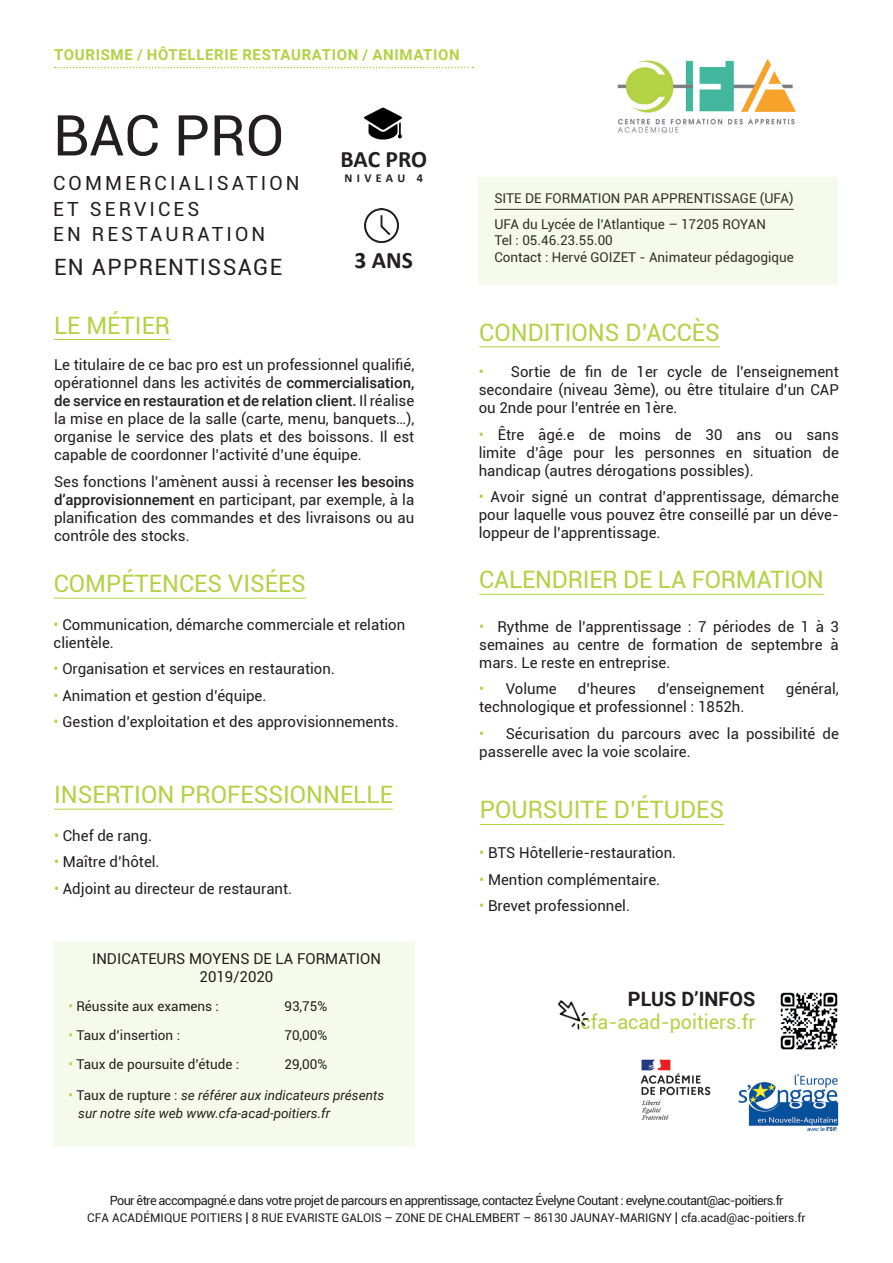
<style>
.page{position:relative;width:893px;height:1263px;background:#fff}
.page>*{position:absolute;margin:0;border:0;box-sizing:border-box;transform-origin:0 0}
.t1{font:56.4px "Roboto";color:#231f20}
.t2{font:24px "Roboto";color:#b2d244}
.t3{font:700 23.55px "Calibri";letter-spacing:-.005em;color:#231f20}
.t4{font:22.5px "Roboto";letter-spacing:.06em;color:#231f20}
.t5{font:19.8px "Roboto";color:#b2d244}
.t6{font:700 19.8px "Roboto";color:#231f20}
.t7{font:19.5px/25.5px "Roboto";letter-spacing:.16em;color:#231f20}
.t8{font:15px/18px "Roboto";color:#231f20;text-align:justify}
.t9{font:700 15px "Roboto";letter-spacing:.045em;color:#b2d244}
.t10{font:13.5px/25.8px "Roboto";color:#231f20}
.t11{font:italic 13.5px/18px "Roboto";color:#231f20}
.t12{font:12.75px "Roboto";letter-spacing:-.05em;color:#231f20}
.t13{font:700 12.15px "Calibri";letter-spacing:.36em;color:#231f20}
.t14{font:12px "Roboto";letter-spacing:-.01em;color:#231f20}
.s1{color:#b2d244}
.s2{font-weight:500}
.s3{font-style:normal;color:#b2d244}
.s4{font-style:normal}
.s5{font-size:13.5px}
</style>
<div class="page">
<hr style="left:54px;top:339px;width:116px;height:1px;background:#b2d244">
<hr style="left:479px;top:346px;width:241px;height:1px;background:#b2d244">
<hr style="left:480px;top:824px;width:244px;height:1px;background:#b2d244">
<hr style="left:479px;top:594px;width:345px;height:1px;background:#b2d244">
<img style="left:738px;top:1074px;width:101px;height:56px">
<hr style="left:54px;top:598px;width:252px;height:1px;background:#b2d244">
<hr style="left:54px;top:809px;width:339px;height:1px;background:#b2d244">
<svg style="left:55px;top:67px;width:418px;height:1px"></svg>
<img style="left:617px;top:59px;width:179px;height:74px">
<img style="left:364px;top:209px;width:34px;height:34px">
<img style="left:364px;top:107px;width:38px;height:33px">
<img style="left:640px;top:1059px;width:71px;height:61px">
<img style="left:558px;top:1000px;width:31px;height:30px">
<img style="left:780px;top:992px;width:58px;height:58px">
<div style="left:478px;top:177px;width:359px;height:108px;background:#f6faea"></div>
<div style="left:54px;top:941px;width:361px;height:206px;background:#f6faea"></div>
<p class="t9" style="left:54px;top:44px;width:407px">TOURISME / HÔTELLERIE RESTAURATION / ANIMATION</p>
<h1 class="t1" style="left:53px;top:96px;width:233px">BAC PRO</h1>
<h3 class="t7" style="left:53px;top:170px;width:248px">COMMERCIALISATION<br>ET SERVICES<br>EN RESTAURATION</h3>
<h3 class="t4" style="left:54px;top:251px;width:230px">EN APPRENTISSAGE</h3>
<h3 class="t3" style="left:341px;top:143px;width:88px">BAC PRO</h3>
<p class="t13" style="left:344px;top:170px;width:80px">NIVEAU 4</p>
<h3 class="t3" style="left:354px;top:244px;width:60px">3 ANS</h3>
<p class="t10" style="left:494px;top:185px;width:301px">SITE DE FORMATION PAR APPRENTISSAGE (UFA)<br>UFA du Lycée de l’Atlantique – 17205 ROYAN</p>
<p class="t10" style="left:494px;top:232px;width:301px;line-height:16.2px">Tel : 05.46.23.55.00<br>Contact : Hervé GOIZET - Animateur pédagogique</p>
<h2 class="t2" style="left:54px;top:308px;width:118px">LE MÉTIER</h2>
<h2 class="t2" style="left:479px;top:315px;width:242px">CONDITIONS D’ACCÈS</h2>
<p class="t8" style="left:479px;top:362px;width:362px"><span class="s1">•</span> Sortie de fin de 1er cycle de l’enseignement secondaire (niveau 3ème), ou être titulaire d’un CAP ou 2nde pour l’entrée en 1ère.</p>
<p class="t8" style="left:479px;top:425px;width:362px"><span class="s1">•</span> Être âgé.e de moins de 30 ans ou sans limite d’âge pour les personnes en situation de handicap (autres dérogations possibles).</p>
<p class="t8" style="left:479px;top:487px;width:362px"><span class="s1">•</span> Avoir signé un contrat d’apprentissage, démarche pour laquelle vous pouvez être conseillé par un déve&shy;loppeur de l’apprentissage.</p>
<p class="t8" style="left:54px;top:355px;width:362px">Le titulaire de ce bac pro est un professionnel qualifié, opérationnel dans les activités de <span class="s2">commercialisation, de service en restauration et de relation client.</span> Il réalise la mise en place de la salle (carte, menu, banquets…), organise le service des plats et des boissons. Il est capable de coordonner l’activité d’une équipe.</p>
<p class="t8" style="left:54px;top:472px;width:362px">Ses fonctions l’amènent aussi à recenser <span class="s2">les besoins d’approvisionnement</span> en participant, par exemple, à la planification des commandes et des livraisons ou au contrôle des stocks.</p>
<h2 class="t2" style="left:54px;top:567px;width:254px">COMPÉTENCES VISÉES</h2>
<p class="t8" style="left:54px;top:615px;width:353px"><span class="s1">•</span> Communication, démarche commerciale et relation clientèle.</p>
<p class="t8" style="left:54px;top:659px;width:283px"><span class="s1">•</span> Organisation et services en restauration.</p>
<p class="t8" style="left:54px;top:686px;width:214px"><span class="s1">•</span> Animation et gestion d’équipe.</p>
<p class="t8" style="left:54px;top:712px;width:347px"><span class="s1">•</span> Gestion d’exploitation et des approvisionnements.</p>
<h2 class="t2" style="left:54px;top:778px;width:340px">INSERTION PROFESSIONNELLE</h2>
<p class="t8" style="left:54px;top:826px;width:100px"><span class="s1">•</span> Chef de rang.</p>
<p class="t8" style="left:54px;top:852px;width:107px"><span class="s1">•</span> Maître d’hôtel.</p>
<p class="t8" style="left:54px;top:879px;width:240px"><span class="s1">•</span> Adjoint au directeur de restaurant.</p>
<p class="t8" style="left:92px;top:949px;width:290px;text-align:center">INDICATEURS MOYENS DE LA FORMATION<br>2019/2020</p>
<p class="t10" style="left:68px;top:993px;width:152px"><span class="s1">•</span> Réussite aux examens :</p>
<p class="t10" style="left:284px;top:993px;width:44px">93,75%</p>
<p class="t10" style="left:68px;top:1022px;width:113px"><span class="s1">•</span> Taux d’insertion :</p>
<p class="t10" style="left:284px;top:1022px;width:44px">70,00%</p>
<p class="t10" style="left:68px;top:1051px;width:172px"><span class="s1">•</span> Taux de poursuite d’étude :</p>
<p class="t10" style="left:284px;top:1051px;width:44px">29,00%</p>
<p class="t11" style="left:78px;top:1085px;width:307px;text-indent:-10px"><span class="s3">•</span> <span class="s4">Taux de rupture :</span> se référer aux indicateurs présents sur notre site web www.cfa-acad-poitiers.fr</p>
<h2 class="t2" style="left:479px;top:563px;width:346px">CALENDRIER DE LA FORMATION</h2>
<p class="t8" style="left:479px;top:617px;width:361px"><span class="s1">•</span> Rythme de l’apprentissage : 7 périodes de 1 à 3 semaines au centre de formation de septembre à mars. Le reste en entreprise.</p>
<p class="t8" style="left:479px;top:679px;width:79px"><span class="s1">•</span> Volume</p>
<p class="t8" style="left:578px;top:679px;width:60px">d’heures</p>
<p class="t8" style="left:657px;top:679px;width:109px">d’enseignement</p>
<p class="t8" style="left:786px;top:679px;width:54px">général,</p>
<p class="t8" style="left:479px;top:697px;width:267px">technologique et professionnel : 1852h.</p>
<p class="t8" style="left:479px;top:724px;width:361px"><span class="s1">•</span> Sécurisation du parcours avec la possibilité de passerelle avec la voie scolaire.</p>
<h2 class="t2" style="left:480px;top:793px;width:246px">POURSUITE D’ÉTUDES</h2>
<p class="t8" style="left:479px;top:843px;width:198px"><span class="s1">•</span> BTS Hôtellerie-restauration.</p>
<p class="t8" style="left:479px;top:870px;width:183px"><span class="s1">•</span> Mention complémentaire.</p>
<p class="t8" style="left:479px;top:896px;width:152px"><span class="s1">•</span> Brevet professionnel.</p>
<h3 class="t6" style="left:628px;top:985px;width:129px">PLUS D’INFOS</h3>
<h3 class="t5" style="left:581px;top:1008px;width:176px">cfa-acad-poitiers.fr</h3>
<p class="t12" style="left:110px;top:1191px;width:675px">Pour être accompagné.e dans votre projet de parcours en apprentissage, contactez Évelyne Coutant : evelyne.coutant@ac-poitiers.fr</p>
<p class="t14" style="left:87px;top:1209px;width:720px">CFA ACADÉMIQUE POITIERS <span class="s5">|</span> 8 RUE EVARISTE GALOIS – ZONE DE CHALEMBERT – 86130 JAUNAY-MARIGNY <span class="s5">|</span> cfa.acad@ac-poitiers.fr</p>
</div>
